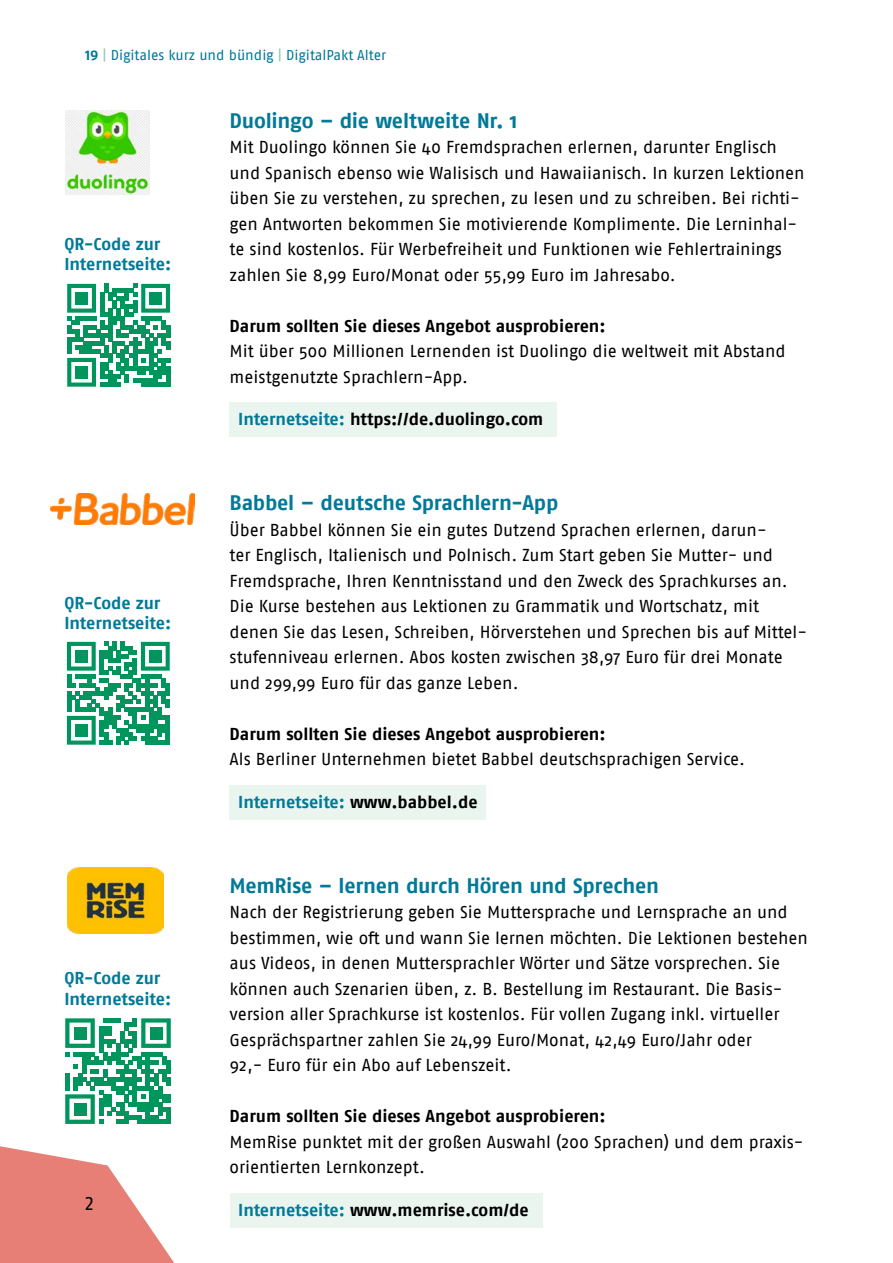
<style>
.page{position:relative;width:893px;height:1263px;background:#fff}
.page>*{position:absolute;margin:0;border:0;box-sizing:border-box;transform-origin:0 0}
.id1913{font:700 21px "Fago Pro";letter-spacing:-.01em;color:#007a98}
.t1{font:19.5px "Fago Pro";color:#000}
.id259{font:17.25px/25.5px "Fago Pro";letter-spacing:-.005em;color:#000}
.id259-2{font:700 17.25px "Fago Pro";color:#000}
.id111325{font:700 17.25px/20.7px "Fago Pro";letter-spacing:-.005em;color:#007a98}
.id111325-2{font:700 17.25px "Fago Pro";letter-spacing:-.005em;color:#000}
.t2{font:14.25px "Fago Pro";color:#007a98}
.s1{font-weight:700}
.s2{color:#8bc9ad}
.s3{color:#007a98}
.s4{color:#000}
</style>
<div class="page">
<svg style="left:0;top:1146px;width:174px;height:117px"></svg>
<div style="left:230px;top:403px;width:327px;height:34px;background:#ebf5f0"></div>
<div style="left:230px;top:785px;width:256px;height:35px;background:#ebf5f0"></div>
<div style="left:230px;top:1193px;width:312px;height:35px;background:#ebf5f0"></div>
<img style="left:65px;top:110px;width:84px;height:84px">
<svg style="left:67px;top:284px;width:103px;height:103px"></svg>
<div style="left:75px;top:292px;width:13px;height:12px;background:#00955d"></div>
<div style="left:149px;top:292px;width:13px;height:12px;background:#00955d"></div>
<div style="left:75px;top:366px;width:13px;height:12px;background:#00955d"></div>
<img style="left:51px;top:493px;width:143px;height:32px">
<svg style="left:67px;top:642px;width:103px;height:103px"></svg>
<div style="left:75px;top:650px;width:12px;height:12px;background:#00955d"></div>
<div style="left:149px;top:650px;width:12px;height:12px;background:#00955d"></div>
<div style="left:75px;top:724px;width:12px;height:12px;background:#00955d"></div>
<img style="left:68px;top:867px;width:96px;height:67px">
<svg style="left:65px;top:1018px;width:106px;height:106px"></svg>
<div style="left:74px;top:1027px;width:12px;height:12px;background:#00955d"></div>
<div style="left:150px;top:1027px;width:12px;height:12px;background:#00955d"></div>
<div style="left:74px;top:1103px;width:12px;height:12px;background:#00955d"></div>
<p class="t2" style="left:85px;top:47px;width:303px"><span class="s1">19</span> <span class="s2">|</span> Digitales kurz und bündig <span class="s2">|</span> DigitalPakt Alter</p>
<p class="id111325" style="left:64px;top:233px;width:108px">QR-Code zur<br>Internetseite:</p>
<p class="id111325" style="left:64px;top:592px;width:108px">QR-Code zur<br>Internetseite:</p>
<p class="id111325" style="left:64px;top:968px;width:108px">QR-Code zur<br>Internetseite:</p>
<p class="t1" style="left:85px;top:1191px;width:10px">2</p>
<h2 class="id1913" style="left:230px;top:108px;width:289px">Duolingo – die weltweite Nr. 1</h2>
<p class="id259" style="left:230px;top:134px;width:577px">Mit Duolingo können Sie 40 Fremdsprachen erlernen, darunter Englisch und Spanisch ebenso wie Walisisch und Hawaiianisch. In kurzen Lektionen üben Sie zu verstehen, zu sprechen, zu lesen und zu schreiben. Bei richti&shy;gen Antworten bekommen Sie motivierende Komplimente. Die Lerninhal&shy;te sind kostenlos. Für Werbefreiheit und Funktionen wie Fehlertrainings zahlen Sie 8,99 Euro/Monat oder 55,99 Euro im Jahresabo.</p>
<p class="id259-2" style="left:230px;top:315px;width:378px">Darum sollten Sie dieses Angebot ausprobieren:</p>
<p class="id259" style="left:230px;top:338px;width:557px">Mit über 500 Millionen Lernenden ist Duolingo die weltweit mit Abstand meistgenutzte Sprachlern-App.</p>
<p class="id111325-2" style="left:238px;top:409px;width:307px"><span class="s3">Internetseite:</span> https://de.duolingo.com</p>
<h2 class="id1913" style="left:230px;top:490px;width:330px">Babbel – deutsche Sprachlern-App</h2>
<p class="id259" style="left:230px;top:517px;width:579px">Über Babbel können Sie ein gutes Dutzend Sprachen erlernen, darun-<br>ter Englisch, Italienisch und Polnisch. Zum Start geben Sie Mutter- und Fremdsprache, Ihren Kenntnisstand und den Zweck des Sprachkurses an.<br>Die Kurse bestehen aus Lektionen zu Grammatik und Wortschatz, mit denen Sie das Lesen, Schreiben, Hörverstehen und Sprechen bis auf Mittel&shy;stufenniveau erlernen. Abos kosten zwischen 38,97 Euro für drei Monate und 299,99 Euro für das ganze Leben.</p>
<p class="id259-2" style="left:230px;top:723px;width:378px">Darum sollten Sie dieses Angebot ausprobieren:</p>
<p class="id259" style="left:230px;top:746px;width:517px">Als Berliner Unternehmen bietet Babbel deutschsprachigen Service.</p>
<p class="id111325" style="left:238px;top:791px;width:241px">Internetseite: <span class="s4">www.babbel.de</span></p>
<h2 class="id1913" style="left:230px;top:873px;width:431px">MemRise – lernen durch Hören und Sprechen</h2>
<p class="id259" style="left:230px;top:899px;width:580px">Nach der Registrierung geben Sie Muttersprache und Lernsprache an und bestimmen, wie oft und wann Sie lernen möchten. Die Lektionen bestehen aus Videos, in denen Muttersprachler Wörter und Sätze vorsprechen. Sie können auch Szenarien üben, z. B. Bestellung im Restaurant. Die Basis&shy;version aller Sprachkurse ist kostenlos. Für vollen Zugang inkl. virtueller Gesprächspartner zahlen Sie 24,99 Euro/Monat, 42,49 Euro/Jahr oder<br>92,- Euro für ein Abo auf Lebenszeit.</p>
<p class="id259-2" style="left:230px;top:1106px;width:378px">Darum sollten Sie dieses Angebot ausprobieren:</p>
<p class="id259" style="left:230px;top:1129px;width:575px">MemRise punktet mit der großen Auswahl (200 Sprachen) und dem praxis&shy;orientierten Lernkonzept.</p>
<p class="id111325-2" style="left:238px;top:1199px;width:292px"><span class="s3">Internetseite:</span> www.memrise.com/de</p>
</div>
